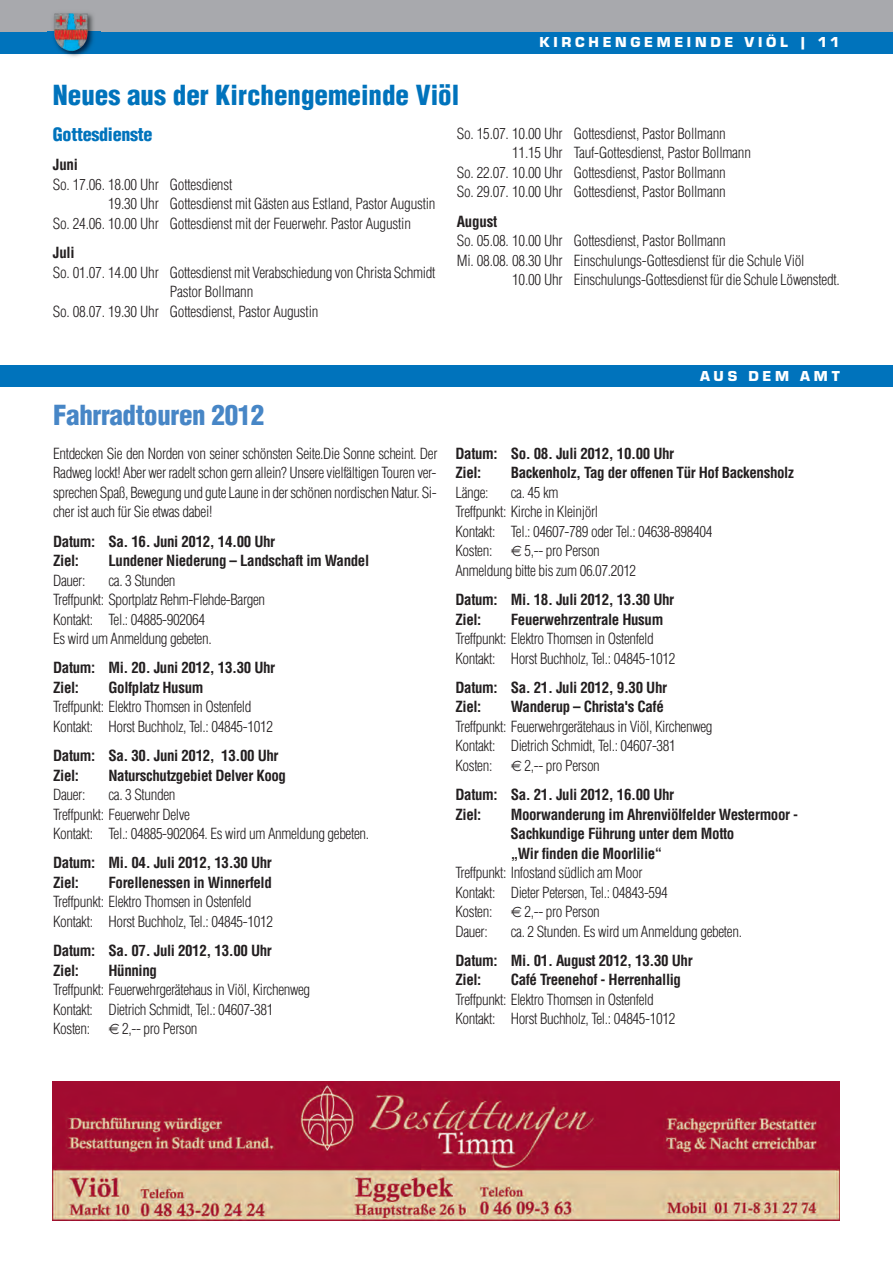
<style>
.page{position:relative;width:893px;height:1263px;background:#fff}
.page>*{position:absolute;margin:0;border:0;box-sizing:border-box;transform-origin:0 0}
.t1{font:900 condensed 27px "Helvetica";color:#0073bc}
.t2{font:900 condensed 27px "Helvetica";letter-spacing:-.015em;color:#4786c6}
.t3{font:900 condensed 18px "Helvetica";letter-spacing:-.015em;color:#0073bc}
.t4{font:300 condensed 15px/19.5px "Helvetica";letter-spacing:-.025em;color:#231f20}
.t5{font:700 condensed 15px/19.5px "Helvetica";letter-spacing:-.025em;color:#231f20}
.t6{font:15px "Eurostile T Blac";letter-spacing:.25em;color:#fff}
</style>
<div class="page">
<div style="left:0;top:0;width:893px;height:43px;background:#a8a9ad"></div>
<div style="left:0;top:32px;width:893px;height:21px;background:#0073bc"></div>
<div style="left:0;top:366px;width:893px;height:21px;background:#0073bc"></div>
<img style="left:48px;top:13px;width:52px;height:44px">
<img style="left:54px;top:13px;width:34px;height:38px">
<img style="left:53px;top:1082px;width:787px;height:138px">
<h1 class="t1" style="left:53px;top:80px;width:408px">Neues aus der Kirchengemeinde Viöl</h1>
<p class="t6" style="left:539px;top:33px;width:302px">KIRCHENGEMEINDE VIÖL | 11</p>
<p class="t3" style="left:53px;top:124px;width:101px">Gottesdienste</p>
<p class="t5" style="left:53px;top:155px;width:27px">Juni</p>
<p class="t4" style="left:53px;top:175px;width:181px">So. 17.06. 18.00 Uhr Gottesdienst</p>
<p class="t4" style="left:108px;top:194px;width:329px">19.30 Uhr Gottesdienst mit Gästen aus Estland, Pastor Augustin</p>
<p class="t4" style="left:53px;top:214px;width:360px">So. 24.06. 10.00 Uhr Gottesdienst mit der Feuerwehr. Pastor Augustin</p>
<p class="t5" style="left:53px;top:243px;width:23px">Juli</p>
<p class="t4" style="left:53px;top:263px;width:384px">So. 01.07. 14.00 Uhr Gottesdienst mit Verabschiedung von Christa Schmidt</p>
<p class="t4" style="left:170px;top:282px;width:85px">Pastor Bollmann</p>
<p class="t4" style="left:53px;top:302px;width:267px">So. 08.07. 19.30 Uhr Gottesdienst, Pastor Augustin</p>
<p class="t4" style="left:457px;top:124px;width:270px">So. 15.07. 10.00 Uhr Gottesdienst, Pastor Bollmann</p>
<p class="t4" style="left:512px;top:143px;width:240px">11.15 Uhr Tauf-Gottesdienst, Pastor Bollmann</p>
<p class="t4" style="left:457px;top:163px;width:270px">So. 22.07. 10.00 Uhr Gottesdienst, Pastor Bollmann</p>
<p class="t4" style="left:457px;top:182px;width:270px">So. 29.07. 10.00 Uhr Gottesdienst, Pastor Bollmann</p>
<p class="t5" style="left:457px;top:212px;width:42px">August</p>
<p class="t4" style="left:457px;top:231px;width:270px">So. 05.08. 10.00 Uhr Gottesdienst, Pastor Bollmann</p>
<p class="t4" style="left:457px;top:251px;width:349px">Mi. 08.08. 08.30 Uhr Einschulungs-Gottesdienst für die Schule Viöl</p>
<p class="t4" style="left:512px;top:270px;width:329px">10.00 Uhr Einschulungs-Gottesdienst für die Schule Löwenstedt.</p>
<h1 class="t2" style="left:53px;top:400px;width:213px">Fahrradtouren 2012</h1>
<p class="t4" style="left:53px;top:444px;width:386px;text-align:justify">Entdecken Sie den Norden von seiner schönsten Seite.Die Sonne scheint. Der Radweg lockt! Aber wer radelt schon gern allein? Unsere vielfältigen Touren ver&shy;sprechen Spaß, Bewegung und gute Laune in der schönen nordischen Natur. Si&shy;cher ist auch für Sie etwas dabei!</p>
<p class="t5" style="left:53px;top:532px;width:224px">Datum: Sa. 16. Juni 2012, 14.00 Uhr<br>Ziel:</p>
<p class="t5" style="left:108px;top:551px;width:262px">Lundener Niederung – Landschaft im Wandel</p>
<p class="t4" style="left:53px;top:571px;width:214px;text-indent:55px">ca. 3 Stunden<br>Treffpunkt: Sportplatz Rehm-Flehde-Bargen<br>Kontakt: Tel.: 04885-902064<br>Es wird um Anmeldung gebeten.</p>
<p class="t5" style="left:53px;top:658px;width:224px">Datum: Mi. 20. Juni 2012, 13.30 Uhr<br>Ziel:</p>
<p class="t4" style="left:53px;top:571px;width:34px">Dauer:</p>
<p class="t5" style="left:108px;top:678px;width:97px">Golfplatz Husum</p>
<p class="t4" style="left:53px;top:697px;width:221px">Treffpunkt: Elektro Thomsen in Ostenfeld<br>Kontakt: Horst Buchholz, Tel.: 04845-1012</p>
<p class="t5" style="left:53px;top:746px;width:227px">Datum: Sa. 30. Juni 2012, 13.00 Uhr<br>Ziel:</p>
<p class="t5" style="left:108px;top:766px;width:179px">Naturschutzgebiet Delver Koog</p>
<p class="t4" style="left:53px;top:785px;width:317px;text-indent:55px">ca. 3 Stunden<br>Treffpunkt: Feuerwehr Delve<br>Kontakt: Tel.: 04885-902064. Es wird um Anmeldung gebeten.</p>
<p class="t5" style="left:53px;top:853px;width:220px">Datum: Mi. 04. Juli 2012, 13.30 Uhr<br>Ziel:</p>
<p class="t4" style="left:53px;top:785px;width:34px">Dauer:</p>
<p class="t5" style="left:108px;top:873px;width:165px">Forellenessen in Winnerfeld</p>
<p class="t4" style="left:53px;top:892px;width:221px">Treffpunkt: Elektro Thomsen in Ostenfeld<br>Kontakt: Horst Buchholz, Tel.: 04845-1012</p>
<p class="t5" style="left:53px;top:941px;width:220px">Datum: Sa. 07. Juli 2012, 13.00 Uhr<br>Ziel:</p>
<p class="t5" style="left:108px;top:961px;width:50px">Hünning</p>
<p class="t4" style="left:53px;top:980px;width:258px">Treffpunkt: Feuerwehrgerätehaus in Viöl, Kirchenweg<br>Kontakt: Dietrich Schmidt, Tel.: 04607-381<br>Kosten:</p>
<p class="t4" style="left:122px;top:1019px;width:77px">2,-- pro Person</p>
<p class="t6" style="left:700px;top:367px;width:141px">AUS DEM AMT</p>
<p class="t5" style="left:455px;top:444px;width:220px">Datum: So. 08. Juli 2012, 10.00 Uhr<br>Ziel:</p>
<p class="t5" style="left:511px;top:463px;width:285px">Backenholz, Tag der offenen Tür Hof Backensholz</p>
<p class="t4" style="left:455px;top:483px;width:258px;text-indent:55px">ca. 45 km<br>Treffpunkt: Kirche in Kleinjörl<br>Kontakt: Tel.: 04607-789 oder Tel.: 04638-898404<br>Kosten:</p>
<p class="t4" style="left:455px;top:483px;width:35px">Länge:</p>
<p class="t4" style="left:455px;top:541px;width:182px;text-indent:69px">5,-- pro Person<br>Anmeldung bitte bis zum 06.07.2012</p>
<p class="t5" style="left:455px;top:590px;width:220px">Datum: Mi. 18. Juli 2012, 13.30 Uhr<br>Ziel:</p>
<p class="t5" style="left:511px;top:610px;width:154px">Feuerwehrzentrale Husum</p>
<p class="t4" style="left:455px;top:629px;width:221px">Treffpunkt: Elektro Thomsen in Ostenfeld<br>Kontakt: Horst Buchholz, Tel.: 04845-1012</p>
<p class="t5" style="left:455px;top:678px;width:213px">Datum: Sa. 21. Juli 2012, 9.30 Uhr<br>Ziel:</p>
<p class="t5" style="left:511px;top:697px;width:155px">Wanderup – Christa's Café</p>
<p class="t4" style="left:455px;top:717px;width:258px">Treffpunkt: Feuerwehrgerätehaus in Viöl, Kirchenweg<br>Kontakt: Dietrich Schmidt, Tel.: 04607-381<br>Kosten:</p>
<p class="t4" style="left:524px;top:756px;width:77px">2,-- pro Person</p>
<p class="t5" style="left:455px;top:785px;width:220px">Datum: Sa. 21. Juli 2012, 16.00 Uhr<br>Ziel:</p>
<p class="t5" style="left:511px;top:805px;width:289px">Moorwanderung im Ahrenviölfelder Westermoor -<br>Sachkundige Führung unter dem Motto<br>„Wir finden die Moorlilie“</p>
<p class="t4" style="left:455px;top:863px;width:214px">Treffpunkt: Infostand südlich am Moor<br>Kontakt: Dieter Petersen, Tel.: 04843-594<br>Kosten:</p>
<p class="t4" style="left:524px;top:902px;width:77px">2,-- pro Person</p>
<p class="t4" style="left:455px;top:922px;width:34px">Dauer:</p>
<p class="t4" style="left:511px;top:922px;width:233px">ca. 2 Stunden. Es wird um Anmeldung gebeten.</p>
<p class="t5" style="left:455px;top:951px;width:239px">Datum: Mi. 01. August 2012, 13.30 Uhr<br>Ziel:</p>
<p class="t5" style="left:511px;top:970px;width:172px">Café Treenehof - Herrenhallig</p>
<p class="t4" style="left:455px;top:990px;width:221px">Treffpunkt: Elektro Thomsen in Ostenfeld<br>Kontakt: Horst Buchholz, Tel.: 04845-1012</p>
</div>
